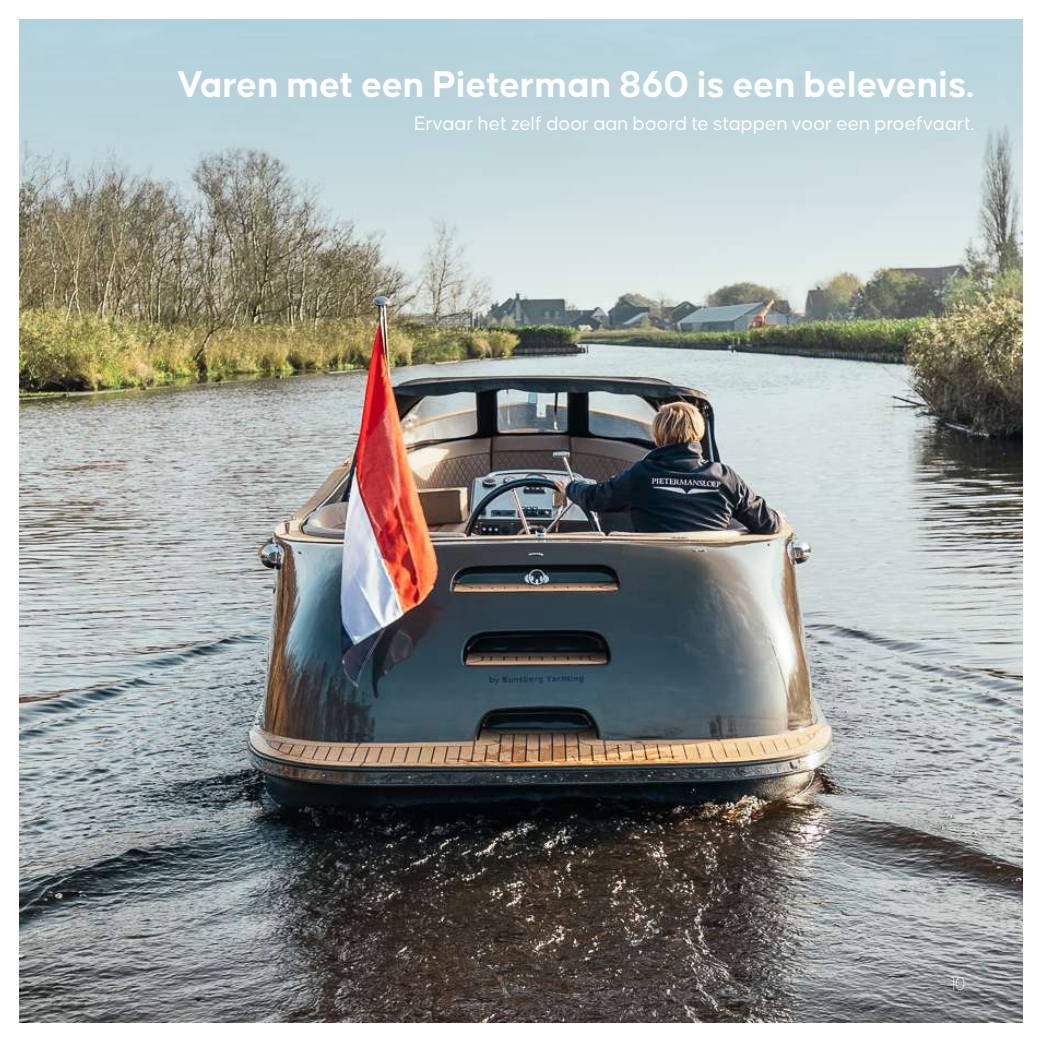
<style>
.page{position:relative;width:1042px;height:1042px;background:#fff}
.page>*{position:absolute;margin:0;border:0;box-sizing:border-box;transform-origin:0 0}
.t1{font:700 39.73px "Causten";color:#fff}
.t2{font:21px "Causten";color:#fff}
.t3{font:200 19.78px "Causten";color:#fff;scale:.8 1}
</style>
<div class="page">
<img style="left:20px;top:317px;width:1002px;height:705px">
<svg style="left:20px;top:20px;width:1002px;height:297px;background:#b6c6c6"></svg>
<h1 class="t1" style="left:177px;top:62px;width:798px">Varen met een Pieterman 860 is een belevenis.</h1>
<p class="t2" style="left:414px;top:112px;width:561px">Ervaar het zelf door aan boord te stappen voor een proefvaart.</p>
<p class="t3" style="left:951px;top:974px;width:19px">10</p>
</div>
